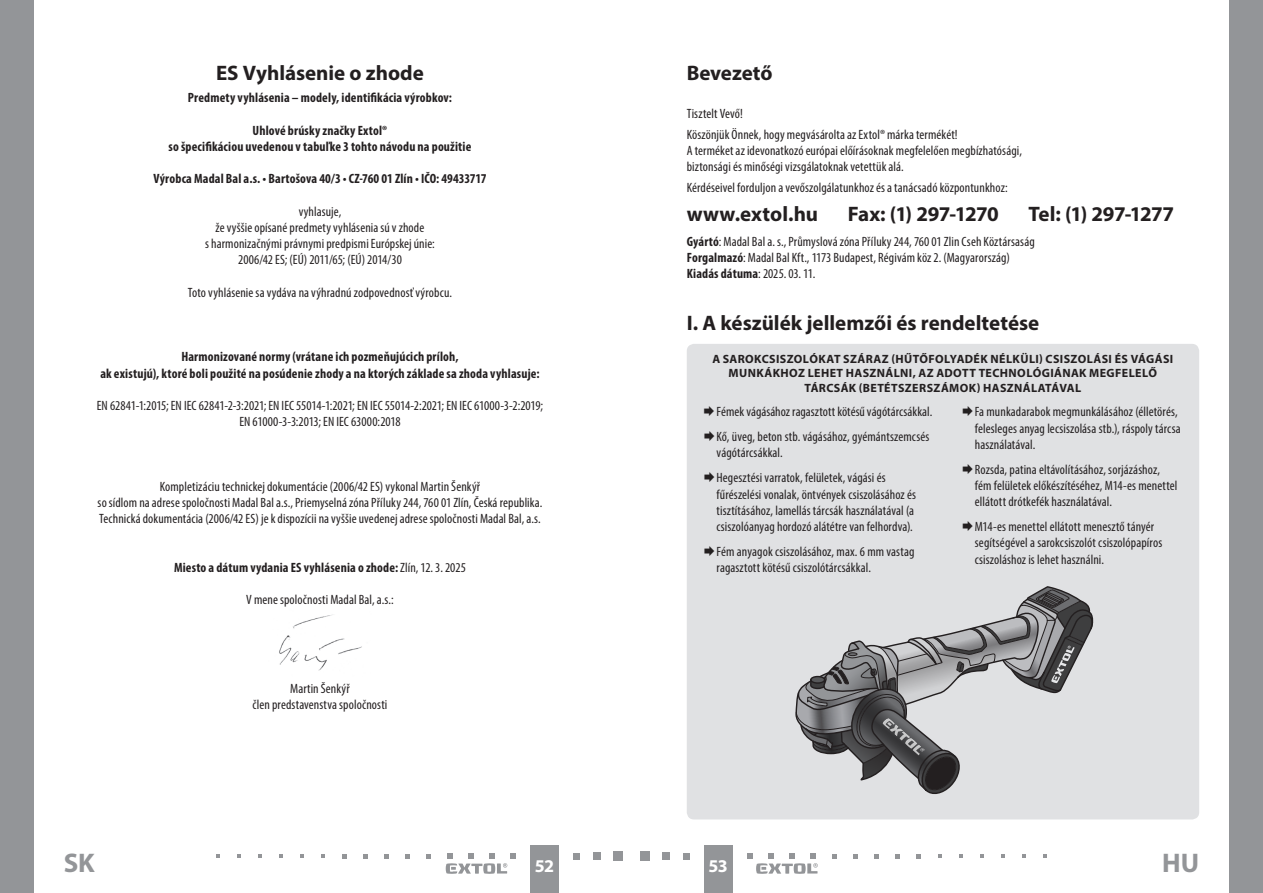
<style>
.page{position:relative;width:1263px;height:893px;background:#fff}
.page>*{position:absolute;margin:0;border:0;box-sizing:border-box;transform-origin:0 0}
.t1{font:700 27px "Myriad Pro";color:#939598}
.oddíl{font:700 21px "Myriad Pro";color:#231f20}
.oddíl-2{font:700 21px "Myriad Pro";letter-spacing:-.025em;color:#231f20}
.oddíl-3{font:700 21px "Myriad Pro";letter-spacing:-.02em;color:#231f20}
.t2{font:700 18px "Myriad Pro";color:#fff}
.Normální{font:condensed 13.5px/16.2px "Myriad Pro";letter-spacing:.005em;color:#231f20}
.Normální-2{font:700 condensed 13.5px/16.2px "Myriad Pro";letter-spacing:.01em;color:#231f20;text-align:center}
.t3{font:700 12px/14.4px "Myriad Pro";letter-spacing:.035em;color:#231f20;text-align:center}
.s1{font-weight:400}
.s2{font-size:16.5px;color:#939598}
.s3{font-weight:700}
</style>
<div class="page">
<div style="left:0;top:0;width:34px;height:893px;background:#939598"></div>
<div style="left:1229px;top:0;width:34px;height:893px;background:#939598"></div>
<div style="left:704px;top:844px;width:29px;height:49px;background:#939598"></div>
<div style="left:530px;top:844px;width:28px;height:49px;background:#939598"></div>
<div style="left:640px;top:851px;width:9px;height:10px;background:#939598"></div>
<div style="left:662px;top:852px;width:8px;height:8px;background:#939598"></div>
<div style="left:683px;top:853px;width:7px;height:6px;background:#939598"></div>
<svg style="left:832px;top:854px;width:5px;height:4px"></svg>
<svg style="left:853px;top:854px;width:5px;height:4px"></svg>
<svg style="left:874px;top:854px;width:5px;height:4px"></svg>
<svg style="left:895px;top:854px;width:5px;height:4px"></svg>
<svg style="left:916px;top:854px;width:5px;height:4px"></svg>
<svg style="left:938px;top:854px;width:4px;height:4px"></svg>
<svg style="left:959px;top:854px;width:4px;height:4px"></svg>
<svg style="left:980px;top:854px;width:4px;height:4px"></svg>
<svg style="left:1001px;top:854px;width:4px;height:4px"></svg>
<svg style="left:1022px;top:854px;width:4px;height:4px"></svg>
<svg style="left:1043px;top:854px;width:4px;height:4px"></svg>
<div style="left:614px;top:851px;width:9px;height:10px;background:#939598"></div>
<div style="left:593px;top:852px;width:8px;height:8px;background:#939598"></div>
<svg style="left:573px;top:853px;width:6px;height:6px"></svg>
<svg style="left:426px;top:854px;width:5px;height:4px"></svg>
<svg style="left:405px;top:854px;width:5px;height:4px"></svg>
<svg style="left:384px;top:854px;width:5px;height:4px"></svg>
<svg style="left:363px;top:854px;width:5px;height:4px"></svg>
<svg style="left:342px;top:854px;width:5px;height:4px"></svg>
<svg style="left:321px;top:854px;width:4px;height:4px"></svg>
<svg style="left:300px;top:854px;width:4px;height:4px"></svg>
<svg style="left:279px;top:854px;width:4px;height:4px"></svg>
<svg style="left:258px;top:854px;width:4px;height:4px"></svg>
<svg style="left:237px;top:854px;width:4px;height:4px"></svg>
<svg style="left:216px;top:854px;width:4px;height:4px"></svg>
<svg style="left:747px;top:853px;width:71px;height:21px"></svg>
<svg style="left:446px;top:853px;width:70px;height:21px"></svg>
<div style="left:687px;top:344px;width:512px;height:475px;background:#e0e1e3;border-radius:7px"></div>
<svg style="left:795px;top:587px;width:299px;height:207px"></svg>
<img style="left:279px;top:614px;width:83px;height:57px">
<p class="oddíl" style="left:216px;top:59px;width:209px">ES Vyhlásenie o zhode</p>
<p class="Normální-2" style="left:188px;top:89px;width:266px">Predmety vyhlásenia – modely, identifikácia výrobkov:</p>
<p class="Normální-2" style="left:169px;top:122px;width:304px">Uhlové brúsky značky Extol®<br>so špecifikáciou uvedenou v tabuľke 3 tohto návodu na použitie</p>
<p class="Normální-2" style="left:153px;top:170px;width:335px">Výrobca Madal Bal a.s. • Bartošova 40/3 • CZ-760 01 Zlín • IČO: 49433717</p>
<p class="Normální" style="left:205px;top:203px;width:231px;text-align:center">vyhlasuje,<br>že vyššie opísané predmety vyhlásenia sú v zhode<br>s harmonizačnými právnymi predpismi Európskej únie:</p>
<p class="Normální" style="left:238px;top:251px;width:165px">2006/42 ES; (EÚ) 2011/65; (EÚ) 2014/30</p>
<p class="Normální" style="left:188px;top:284px;width:266px">Toto vyhlásenie sa vydáva na výhradnú zodpovednosť výrobcu.</p>
<p class="Normální-2" style="left:100px;top:348px;width:441px">Harmonizované normy (vrátane ich pozmeňujúcich príloh,<br>ak existujú), ktoré boli použité na posúdenie zhody a na ktorých základe sa zhoda vyhlasuje:</p>
<p class="Normální" style="left:97px;top:397px;width:448px">EN 62841-1:2015; EN IEC 62841-2-3:2021; EN IEC 55014-1:2021; EN IEC 55014-2:2021; EN IEC 61000-3-2:2019;</p>
<p class="Normální" style="left:239px;top:413px;width:163px">EN 61000-3-3:2013; EN IEC 63000:2018</p>
<p class="Normální" style="left:98px;top:478px;width:446px;text-align:center">Kompletizáciu technickej dokumentácie (2006/42 ES) vykonal Martin Šenkýř<br>so sídlom na adrese spoločnosti Madal Bal a.s., Priemyselná zóna Příluky 244, 760 01 Zlín, Česká republika.<br>Technická dokumentácia (2006/42 ES) je k dispozícii na vyššie uvedenej adrese spoločnosti Madal Bal, a.s.</p>
<p class="Normální-2" style="left:174px;top:559px;width:293px">Miesto a dátum vydania ES vyhlásenia o zhode: <span class="s1">Zlín, 12. 3. 2025</span></p>
<p class="Normální" style="left:246px;top:592px;width:149px">V mene spoločnosti Madal Bal, a.s.:</p>
<p class="Normální" style="left:290px;top:680px;width:61px">Martin Šenkýř</p>
<p class="Normální" style="left:253px;top:696px;width:136px">člen predstavenstva spoločnosti</p>
<p class="oddíl" style="left:687px;top:59px;width:115px">Bevezető <span class="s2">HU</span></p>
<p class="Normální" style="left:687px;top:106px;width:58px">Tisztelt Vevő!</p>
<p class="Normální" style="left:687px;top:126px;width:337px">Köszönjük Önnek, hogy megvásárolta az Extol® márka termékét!<br>A terméket az idevonatkozó európai előírásoknak megfelelően megbízhatósági, biztonsági és minőségi vizsgálatoknak vetettük alá.</p>
<p class="Normální" style="left:687px;top:179px;width:322px">Kérdéseivel forduljon a vevőszolgálatunkhoz és a tanácsadó központunkhoz:</p>
<p class="oddíl" style="left:687px;top:200px;width:133px">www.extol.hu</p>
<p class="oddíl-2" style="left:848px;top:200px;width:152px">Fax: (1) 297-1270</p>
<p class="oddíl-3" style="left:1028px;top:200px;width:147px">Tel: (1) 297-1277</p>
<p class="Normální" style="left:687px;top:233px;width:349px"><span class="s3">Gyártó</span>: Madal Bal a. s., Průmyslová zóna Příluky 244, 760 01 Zlin Cseh Köztársaság</p>
<p class="Normální" style="left:687px;top:249px;width:325px"><span class="s3">Forgalmazó</span>: Madal Bal Kft., 1173 Budapest, Régivám köz 2. (Magyarország)</p>
<p class="Normální-2" style="left:687px;top:265px;width:130px">Kiadás dátuma<span class="s1">: 2025. 03. 11.</span></p>
<p class="oddíl" style="left:687px;top:310px;width:354px">I. A készülék jellemzői és rendeltetése</p>
<p class="t3" style="left:712px;top:351px;width:462px">A SAROKCSISZOLÓKAT SZÁRAZ (HŰTŐFOLYADÉK NÉLKÜLI) CSISZOLÁSI ÉS VÁGÁSI<br>MUNKÁKHOZ LEHET HASZNÁLNI, AZ ADOTT TECHNOLÓGIÁNAK MEGFELELŐ<br>TÁRCSÁK (BETÉTSZERSZÁMOK) HASZNÁLATÁVAL</p>
<p class="Normální" style="left:716px;top:399px;width:217px;line-height:24.8px">Fémek vágásához ragasztott kötésű vágótárcsákkal.<br>Kő, üveg, beton stb. vágásához, gyémántszemcsés</p>
<p class="Normální" style="left:716px;top:440px;width:171px;line-height:24.8px">vágótárcsákkal.<br>Hegesztési varratok, felületek, vágási és</p>
<p class="Normální" style="left:716px;top:486px;width:201px">fűrészelési vonalak, öntvények csiszolásához és tisztításához, lamellás tárcsák használatával (a csiszolóanyag hordozó alátétre van felhordva).</p>
<p class="Normální" style="left:716px;top:543px;width:199px">Fém anyagok csiszolásához, max. 6 mm vastag ragasztott kötésű csiszolótárcsákkal.</p>
<p class="Normální" style="left:975px;top:404px;width:207px">Fa munkadarabok megmunkálásához (élletörés, felesleges anyag lecsiszolása stb.), ráspoly tárcsa használatával.</p>
<p class="Normální" style="left:975px;top:461px;width:204px">Rozsda, patina eltávolításához, sorjázáshoz, fém felületek előkészítéséhez, M14-es menettel ellátott drótkefék használatával.</p>
<p class="Normální" style="left:975px;top:518px;width:189px">M14-es menettel ellátott menesztő tányér segítségével a sarokcsiszolót csiszolópapíros csiszoláshoz is lehet használni.</p>
<h1 class="t1" style="left:64px;top:845px;width:32px">SK</h1>
<h3 class="t2" style="left:535px;top:855px;width:21px">52</h3>
<h3 class="t2" style="left:708px;top:855px;width:21px">53</h3>
<h1 class="t1" style="left:1162px;top:845px;width:38px">HU</h1>
</div>
